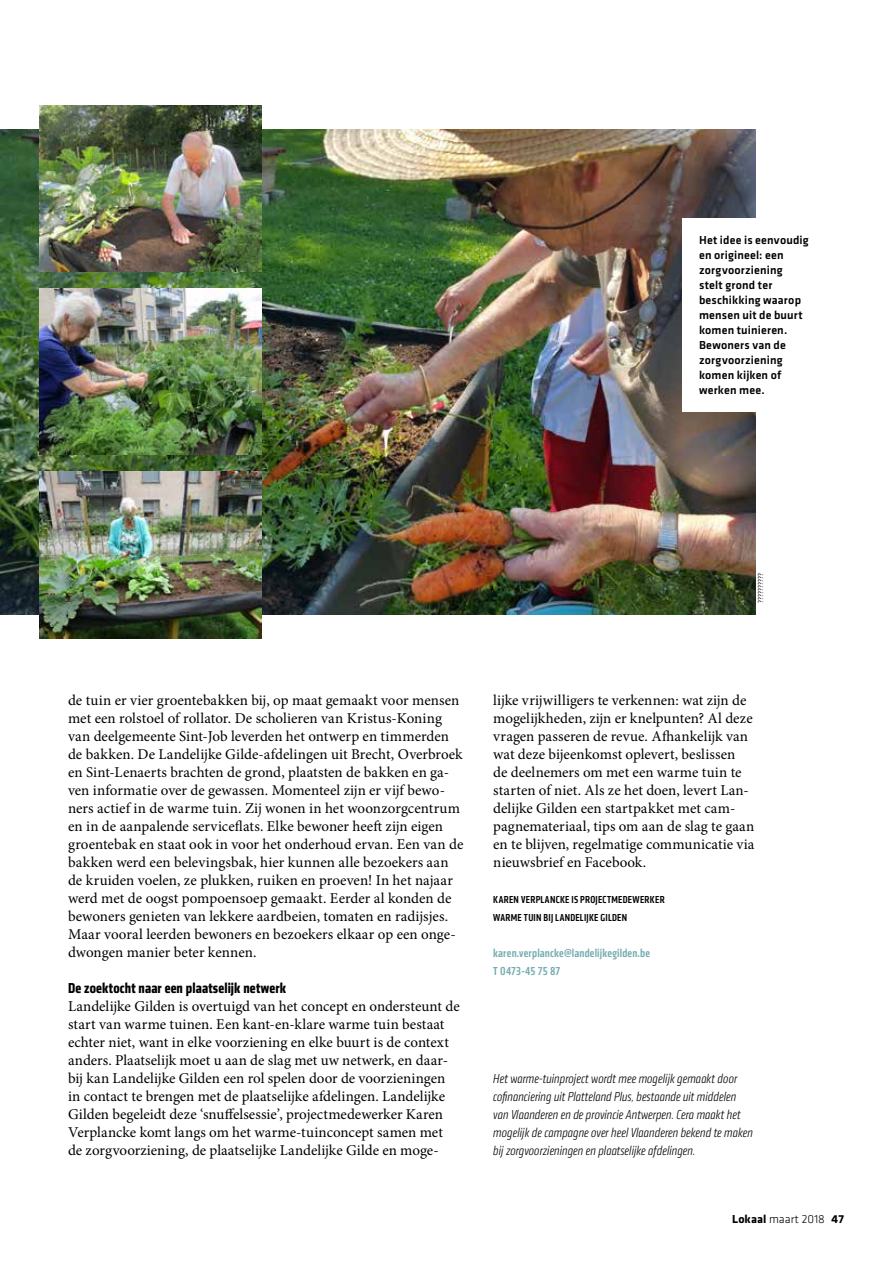
<style>
.page{position:relative;width:893px;height:1263px;background:#fff}
.page>*{position:absolute;margin:0;border:0;box-sizing:border-box;transform-origin:0 0}
.t1{font:15px/18px "Minion Pro";color:#000}
.t2{font:700 15px "Klavika Condensed";letter-spacing:.01em;color:#000}
.t3{font:italic 300 13.5px/18px "Klavika Condensed";letter-spacing:.01em;color:#000}
.t4{font:500 12px/15px "Klavika";letter-spacing:.015em;color:#000}
.t5{font:500 12px/18px "Klavika Condensed";letter-spacing:.015em;color:#76adb2}
.t6{font:300 12px "Klavika";letter-spacing:.005em;color:#000}
.t7{font:500 10.5px/18px "Klavika Condensed";letter-spacing:.025em;color:#000}
.t8{font:7.5px "Klavika Condensed";color:#000}
.s1{font-weight:700}
</style>
<div class="page">
<img style="left:1px;top:129px;width:755px;height:485px">
<img style="left:40px;top:106px;width:221px;height:166px">
<img style="left:40px;top:289px;width:221px;height:166px">
<img style="left:40px;top:472px;width:221px;height:166px">
<div style="left:682px;top:218px;width:148px;height:193px;background:#fff"></div>
<p class="t4" style="left:699px;top:233px;width:111px">Het idee is eenvoudig en origineel: een zorgvoorziening stelt grond ter beschikking waarop mensen uit de buurt komen tuinieren.<br>Bewoners van de zorgvoorziening komen kijken of werken mee.</p>
<p class="t8" style="left:756px;top:603px;width:31px;rotate:-90deg">??????????</p>
<p class="t1" style="left:68px;top:691px;width:397px">de tuin er vier groentebakken bij, op maat gemaakt voor mensen met een rolstoel of rollator. De scholieren van Kristus-Koning van deelgemeente Sint-Job leverden het ontwerp en timmerden de bakken. De Landelijke Gilde-afdelingen uit Brecht, Overbroek en Sint-Lenaerts brachten de grond, plaatsten de bakken en ga&shy;ven informatie over de gewassen. Momenteel zijn er vijf bewo&shy;ners actief in de warme tuin. Zij wonen in het woonzorgcentrum en in de aanpalende serviceflats. Elke bewoner heeft zijn eigen groentebak en staat ook in voor het onderhoud ervan. Een van de bakken werd een belevingsbak, hier kunnen alle bezoekers aan de kruiden voelen, ze plukken, ruiken en proeven! In het najaar werd met de oogst pompoensoep gemaakt. Eerder al konden de bewoners genieten van lekkere aardbeien, tomaten en radijsjes.<br>Maar vooral leerden bewoners en bezoekers elkaar op een onge&shy;dwongen manier beter kennen.</p>
<p class="t2" style="left:68px;top:978px;width:219px">De zoektocht naar een plaatselijk netwerk</p>
<p class="t1" style="left:68px;top:997px;width:393px">Landelijke Gilden is overtuigd van het concept en ondersteunt de start van warme tuinen. Een kant-en-klare warme tuin bestaat echter niet, want in elke voorziening en elke buurt is de context anders. Plaatselijk moet u aan de slag met uw netwerk, en daar&shy;bij kan Landelijke Gilden een rol spelen door de voorzieningen in contact te brengen met de plaatselijke afdelingen. Landelijke Gilden begeleidt deze ‘snuffelsessie’, projectmedewerker Karen Verplancke komt langs om het warme-tuinconcept samen met de zorgvoorziening, de plaatselijke Landelijke Gilde en moge-</p>
<p class="t1" style="left:493px;top:691px;width:263px">lijke vrijwilligers te verkennen: wat zijn de mogelijkheden, zijn er knelpunten? Al deze vragen passeren de revue. Afhankelijk van wat deze bijeenkomst oplevert, beslissen<br>de deelnemers om met een warme tuin te starten of niet. Als ze het doen, levert Lan&shy;delijke Gilden een startpakket met cam&shy;pagnemateriaal, tips om aan de slag te gaan en te blijven, regelmatige communicatie via nieuwsbrief en Facebook.</p>
<p class="t7" style="left:493px;top:890px;width:173px">KAREN VERPLANCKE IS PROJECTMEDEWERKER<br>WARME TUIN BIJ LANDELIJKE GILDEN</p>
<p class="t5" style="left:493px;top:943px;width:158px">karen.verplancke@landelijkegilden.be<br>T 0473-45 75 87</p>
<p class="t3" style="left:493px;top:1069px;width:261px">Het warme-tuinproject wordt mee mogelijk gemaakt door cofinanciering uit Platteland Plus, bestaande uit middelen van Vlaanderen en de provincie Antwerpen. Cera maakt het mogelijk de campagne over heel Vlaanderen bekend te maken bij zorgvoorzieningen en plaatselijke afdelingen.</p>
<p class="t6" style="left:732px;top:1212px;width:113px"><span class="s1">Lokaal</span> maart 2018 <span class="s1">47</span></p>
</div>
